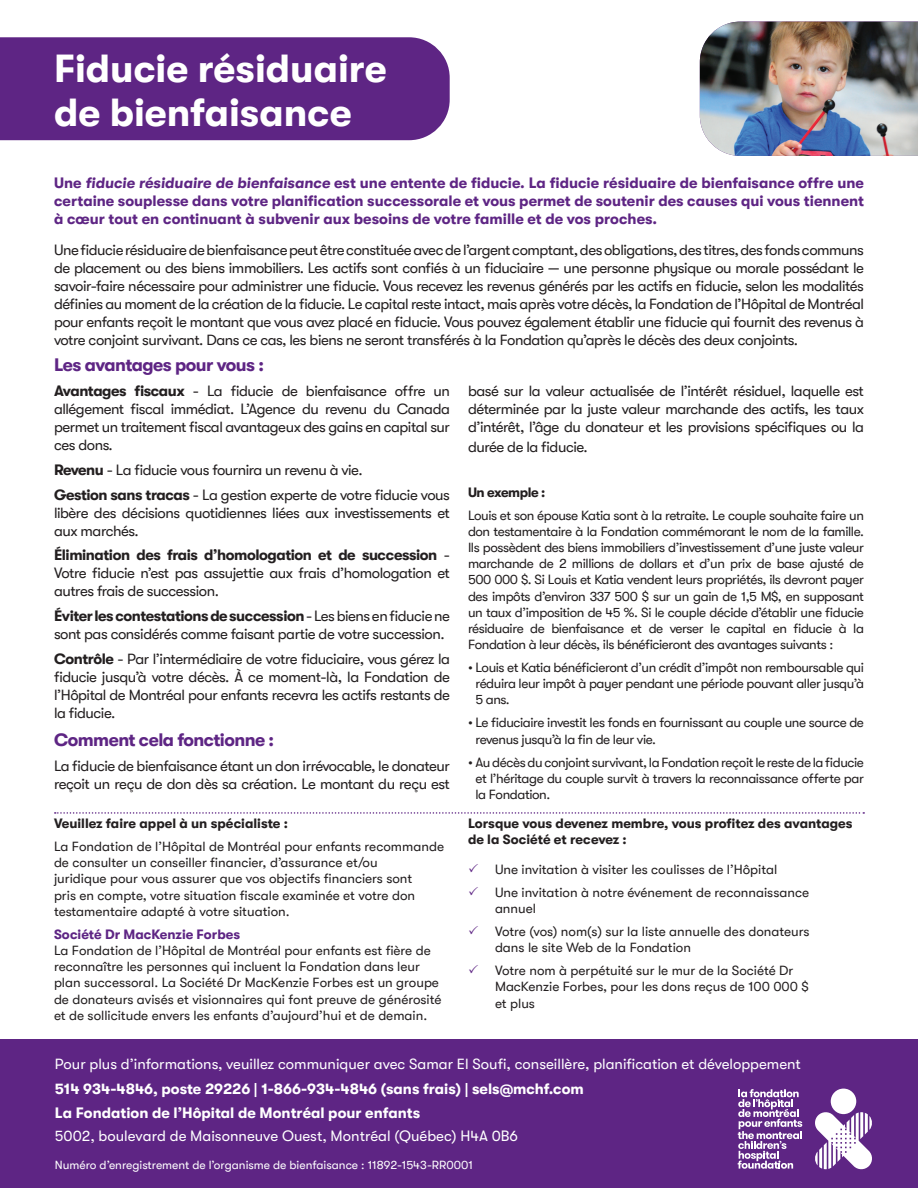
<style>
.page{position:relative;width:918px;height:1188px;background:#fff}
.page>*{position:absolute;margin:0;border:0;box-sizing:border-box;transform-origin:0 0}
.t1{font:700 39px/43.8px "GT Walsheim";color:#fff}
.t2{font:700 18px "GT Walsheim";letter-spacing:-.03em;color:#5e2584}
.t3{font:15px/18px "GT Walsheim";letter-spacing:-.03em;color:#231f20;text-align:justify}
.t4{font:700 15px/18px "GT Walsheim";color:#5e2584;text-align:justify}
.t5{font:15px "GT Walsheim";color:#fff}
.t6{font:700 15px/24.8px "GT Walsheim";color:#fff}
.t7{font:13.5px/16.2px "GT Walsheim";color:#231f20}
.t8{font:700 13.5px/16.2px "GT Walsheim";color:#231f20}
.t9{font:13.5px/16.2px "GT Walsheim";letter-spacing:-.03em;color:#231f20}
.t10{font:700 13.5px "GT Walsheim";color:#5e2584}
.t11{font:700 13.5px "GT Walsheim";letter-spacing:-.03em;color:#231f20}
.t12{font:12px "GT Walsheim";color:#fff}
.s1{font-style:italic}
.s2{font-weight:700}
</style>
<div class="page">
<div style="left:0;top:37px;width:450px;height:103px;background:#5e2584"></div>
<img style="left:700px;top:22px;width:218px;height:134px">
<svg style="left:55px;top:812px;width:809px;height:2px"></svg>
<div style="left:0;top:1040px;width:918px;height:148px;background:#5e2584"></div>
<div style="left:831px;top:1089px;width:25px;height:25px;background:#fff;border-radius:50%"></div>
<svg style="left:815px;top:1111px;width:57px;height:59px"></svg>
<svg style="left:738px;top:1089px;width:64px;height:80px"></svg>
<h1 class="t1" style="left:54px;top:46px;width:334px">Fiducie résiduaire de bienfaisance</h1>
<p class="t4" style="left:54px;top:173px;width:812px">Une <span class="s1">fiducie résiduaire de bienfaisance</span> est une entente de fiducie. La fiducie résiduaire de bienfaisance offre une certaine souplesse dans votre planification successorale et vous permet de soutenir des causes qui vous tiennent à cœur tout en continuant à subvenir aux besoins de votre famille et de vos proches.</p>
<p class="t3" style="left:54px;top:241px;width:812px">Une fiducie résiduaire de bienfaisance peut être constituée avec de l’argent comptant, des obligations, des titres, des fonds communs de placement ou des biens immobiliers. Les actifs sont confiés à un fiduciaire — une personne physique ou morale possédant le savoir-faire nécessaire pour administrer une fiducie. Vous recevez les revenus générés par les actifs en fiducie, selon les modalités définies au moment de la création de la fiducie. Le capital reste intact, mais après votre décès, la Fondation de l’Hôpital de Montréal pour enfants reçoit le montant que vous avez placé en fiducie. Vous pouvez également établir une fiducie qui fournit des revenus à votre conjoint survivant. Dans ce cas, les biens ne seront transférés à la Fondation qu’après le décès des deux conjoints.</p>
<p class="t2" style="left:54px;top:355px;width:211px">Les avantages pour vous :</p>
<p class="t3" style="left:54px;top:382px;width:398px"><span class="s2">Avantages fiscaux</span> - La fiducie de bienfaisance offre un allégement fiscal immédiat. L’Agence du revenu du Canada permet un traitement fiscal avantageux des gains en capital sur ces dons.</p>
<p class="t3" style="left:54px;top:458px;width:398px;line-height:24.8px"><span class="s2">Revenu</span> - La fiducie vous fournira un revenu à vie.<br><span class="s2">Gestion sans tracas</span> - La gestion experte de votre fiducie vous</p>
<p class="t3" style="left:54px;top:504px;width:398px">libère des décisions quotidiennes liées aux investissements et aux marchés.</p>
<p class="t3" style="left:54px;top:546px;width:398px"><span class="s2">Élimination des frais d’homologation et de succession</span> - Votre fiducie n’est pas assujettie aux frais d’homologation et autres frais de succession.</p>
<p class="t3" style="left:54px;top:607px;width:398px"><span class="s2">Éviter les contestations de succession</span> - Les biens en fiducie ne sont pas considérés comme faisant partie de votre succession.</p>
<p class="t3" style="left:54px;top:650px;width:398px"><span class="s2">Contrôle</span> - Par l’intermédiaire de votre fiduciaire, vous gérez la fiducie jusqu’à votre décès. À ce moment-là, la Fondation de l’Hôpital de Montréal pour enfants recevra les actifs restants de la fiducie.</p>
<p class="t2" style="left:54px;top:730px;width:222px">Comment cela fonctionne :</p>
<p class="t3" style="left:54px;top:757px;width:398px">La fiducie de bienfaisance étant un don irrévocable, le donateur reçoit un reçu de don dès sa création. Le montant du reçu est</p>
<p class="t8" style="left:54px;top:815px;width:236px">Veuillez faire appel à un spécialiste :</p>
<p class="t7" style="left:54px;top:838px;width:392px">La Fondation de l’Hôpital de Montréal pour enfants recommande de consulter un conseiller financier, d’assurance et/ou<br>juridique pour vous assurer que vos objectifs financiers sont<br>pris en compte, votre situation fiscale examinée et votre don testamentaire adapté à votre situation.</p>
<p class="t10" style="left:54px;top:926px;width:188px">Société Dr MacKenzie Forbes</p>
<p class="t7" style="left:54px;top:942px;width:389px">La Fondation de l’Hôpital de Montréal pour enfants est fière de reconnaître les personnes qui incluent la Fondation dans leur plan successoral. La Société Dr MacKenzie Forbes est un groupe de donateurs avisés et visionnaires qui font preuve de générosité et de sollicitude envers les enfants d’aujourd’hui et de demain.</p>
<p class="t3" style="left:468px;top:382px;width:398px">basé sur la valeur actualisée de l’intérêt résiduel, laquelle est déterminée par la juste valeur marchande des actifs, les taux d’intérêt, l’âge du donateur et les provisions spécifiques ou la</p>
<p class="t3" style="left:468px;top:438px;width:121px">durée de la fiducie.</p>
<p class="t11" style="left:468px;top:484px;width:79px">Un exemple :</p>
<p class="t7" style="left:468px;top:507px;width:398px;text-align:justify">Louis et son épouse Katia sont à la retraite. Le couple souhaite faire un don testamentaire à la Fondation commémorant le nom de la famille.<br>Ils possèdent des biens immobiliers d’investissement d’une juste valeur marchande de 2 millions de dollars et d’un prix de base ajusté de 500 000 $. Si Louis et Katia vendent leurs propriétés, ils devront payer des impôts d’environ 337 500 $ sur un gain de 1,5 M$, en supposant un taux d’imposition de 45 %. Si le couple décide d’établir une fiducie résiduaire de bienfaisance et de verser le capital en fiducie à la Fondation à leur décès, ils bénéficieront des avantages suivants :</p>
<p class="t7" style="left:475px;top:659px;width:390px;text-align:justify;text-indent:-7px">• Louis et Katia bénéficieront d’un crédit d’impôt non remboursable qui réduira leur impôt à payer pendant une période pouvant aller jusqu’à 5 ans.</p>
<p class="t9" style="left:475px;top:715px;width:390px;text-indent:-7px">• Le fiduciaire investit les fonds en fournissant au couple une source de revenus jusqu’à la fin de leur vie.</p>
<p class="t7" style="left:475px;top:754px;width:390px;text-align:justify;text-indent:-7px">• Au décès du conjoint survivant, la Fondation reçoit le reste de la fiducie et l’héritage du couple survit à travers la reconnaissance offerte par la Fondation.</p>
<p class="t8" style="left:468px;top:815px;width:386px">Lorsque vous devenez membre, vous profitez des avantages de la Société et recevez :</p>
<p class="t7" style="left:495px;top:858px;width:316px;line-height:23px">Une invitation à visiter les coulisses de l’Hôpital<br>Une invitation à notre événement de reconnaissance</p>
<p class="t7" style="left:495px;top:897px;width:316px;line-height:23px">annuel<br>Votre (vos) nom(s) sur la liste annuelle des donateurs</p>
<p class="t7" style="left:495px;top:936px;width:300px;line-height:23px">dans le site Web de la Fondation<br>Votre nom à perpétuité sur le mur de la Société Dr</p>
<p class="t7" style="left:495px;top:979px;width:315px">MacKenzie Forbes, pour les dons reçus de 100 000 $ et plus</p>
<p class="t5" style="left:55px;top:1055px;width:747px">Pour plus d’informations, veuillez communiquer avec Samar El Soufi, conseillère, planification et développement</p>
<p class="t6" style="left:55px;top:1076px;width:531px">514 934-4846, poste 29226 | 1-866-934-4846 (sans frais) | sels@mchf.com<br>La Fondation de l’Hôpital de Montréal pour enfants</p>
<p class="t5" style="left:55px;top:1128px;width:465px">5002, boulevard de Maisonneuve Ouest, Montréal (Québec) H4A 0B6</p>
<p class="t12" style="left:55px;top:1158px;width:420px">Numéro d’enregistrement de l’organisme de bienfaisance : 11892-1543-RR0001</p>
</div>
